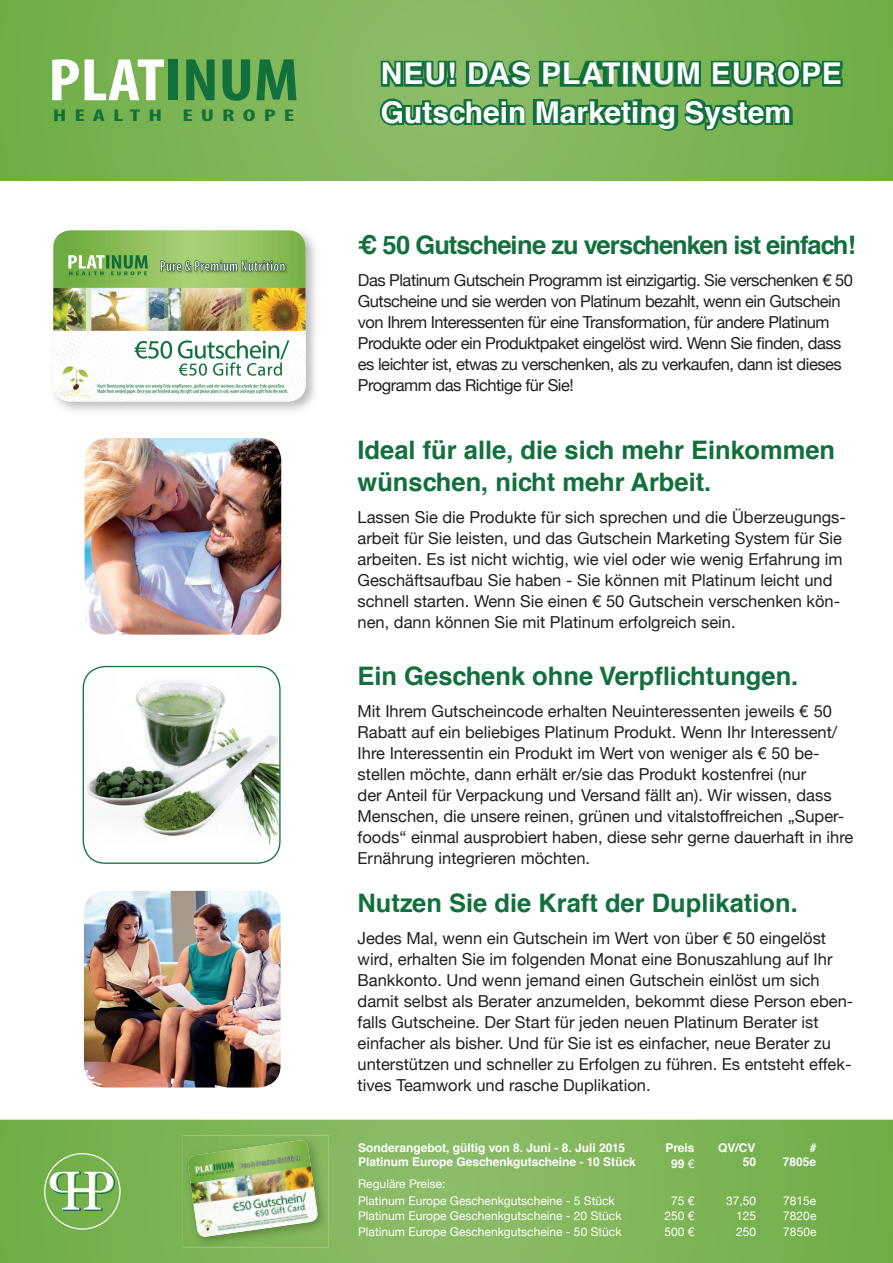
<style>
.page{position:relative;width:893px;height:1263px;background:#fff}
.page>*{position:absolute;margin:0;border:0;box-sizing:border-box;transform-origin:0 0}
.t1{font:700 condensed 60.45px "Myriad Pro";color:#fff;scale:1.17 1}
.t2{font:700 30px/38.2px "Helvetica";color:#fff}
.t3{font:700 25.5px/31.5px "Helvetica";color:#12703d}
.t4{font:700 25.5px "Helvetica";letter-spacing:-.04em;color:#12703d}
.t5{font:700 condensed 17.1px "Myriad Pro";letter-spacing:.3em;color:#12703d;scale:1.57 1}
.t6{font:16.5px/21px "Helvetica Neue";color:#231f20}
.t7{font:16.5px/21px "Helvetica Neue";letter-spacing:-.03em;color:#231f20}
.t8{font:12px/16.8px "Helvetica Neue";color:#fff}
.t9{font:700 12px "Helvetica";color:#fff}
.s1{color:#12703d}
.s2{font-size:26.25px}
.s3{font-family:"Helvetica Neue";font-weight:400}
</style>
<div class="page">
<svg style="left:0;top:0;width:893px;height:181px;background:#7bb454"></svg>
<svg style="left:378px;top:41px;width:467px;height:106px;background:#599d4f"></svg>
<img style="left:53px;top:230px;width:253px;height:171px">
<img style="left:84px;top:891px;width:197px;height:196px">
<img style="left:85px;top:438px;width:196px;height:197px">
<img style="left:83px;top:672px;width:196px;height:180px">
<div style="left:83px;top:666px;width:198px;height:198px;border:1px solid #12703d;border-radius:22px"></div>
<svg style="left:0;top:1120px;width:893px;height:143px;background:#7db556"></svg>
<svg style="left:44px;top:1153px;width:77px;height:76px;background:#8abd6d"></svg>
<img style="left:183px;top:1135px;width:146px;height:113px">
<img style="left:188px;top:1140px;width:129px;height:96px">
<h1 class="t1" style="left:48px;top:42px;width:216px">PLAT<span class="s1">INUM</span></h1>
<p class="t5" style="left:53px;top:104px;width:156px">HEALTH EUROPE</p>
<h2 class="t2" style="left:381px;top:55px;width:462px">NEU! DAS PLATINUM EUROPE<br>Gutschein Marketing System</h2>
<h3 class="t4" style="left:358px;top:224px;width:500px"><span class="s2">€</span> 50 Gutscheine zu verschenken ist einfach!</h3>
<p class="t7" style="left:358px;top:271px;width:497px">Das Platinum Gutschein Programm ist einzigartig. Sie verschenken € 50<br>Gutscheine und sie werden von Platinum bezahlt, wenn ein Gutschein von Ihrem Interessenten für eine Transformation, für andere Platinum Produkte oder ein Produktpaket eingelöst wird. Wenn Sie finden, dass es leichter ist, etwas zu verschenken, als zu verkaufen, dann ist dieses Programm das Richtige für Sie!</p>
<h3 class="t3" style="left:358px;top:435px;width:479px">Ideal für alle, die sich mehr Einkommen wünschen, nicht mehr Arbeit.</h3>
<p class="t6" style="left:358px;top:507px;width:490px">Lassen Sie die Produkte für sich sprechen und die Überzeugungs&shy;arbeit für Sie leisten, und das Gutschein Marketing System für Sie arbeiten. Es ist nicht wichtig, wie viel oder wie wenig Erfahrung im Geschäftsaufbau Sie haben - Sie können mit Platinum leicht und schnell starten. Wenn Sie einen € 50 Gutschein verschenken kön&shy;nen, dann können Sie mit Platinum erfolgreich sein.</p>
<h3 class="t3" style="left:358px;top:661px;width:442px">Ein Geschenk ohne Verpflichtungen.</h3>
<p class="t6" style="left:358px;top:702px;width:497px">Mit Ihrem Gutscheincode erhalten Neuinteressenten jeweils € 50<br>Rabatt auf ein beliebiges Platinum Produkt. Wenn Ihr Interessent/ Ihre Interessentin ein Produkt im Wert von weniger als € 50 be&shy;stellen möchte, dann erhält er/sie das Produkt kostenfrei (nur<br>der Anteil für Verpackung und Versand fällt an). Wir wissen, dass Menschen, die unsere reinen, grünen und vitalstoffreichen „Super&shy;foods“ einmal ausprobiert haben, diese sehr gerne dauerhaft in ihre Ernährung integrieren möchten.</p>
<h3 class="t3" style="left:358px;top:887px;width:442px">Nutzen Sie die Kraft der Duplikation.</h3>
<p class="t6" style="left:358px;top:928px;width:497px">Jedes Mal, wenn ein Gutschein im Wert von über € 50 eingelöst wird, erhalten Sie im folgenden Monat eine Bonuszahlung auf Ihr Bankkonto. Und wenn jemand einen Gutschein einlöst um sich damit selbst als Berater anzumelden, bekommt diese Person eben&shy;falls Gutscheine. Der Start für jeden neuen Platinum Berater ist einfacher als bisher. Und für Sie ist es einfacher, neue Berater zu unterstützen und schneller zu Erfolgen zu führen. Es entsteht effek&shy;tives Teamwork und rasche Duplikation.</p>
<p class="t9" style="left:358px;top:1138px;width:269px">Sonderangebot, gültig von 8. Juni - 8. Juli 2015</p>
<p class="t9" style="left:665px;top:1138px;width:31px">Preis</p>
<p class="t9" style="left:718px;top:1138px;width:39px">QV/CV</p>
<p class="t9" style="left:810px;top:1138px;width:8px">#</p>
<p class="t9" style="left:358px;top:1152px;width:279px">Platinum Europe Geschenkgutscheine - 10 Stück</p>
<p class="t9" style="left:671px;top:1154px;width:25px">99 <span class="s3">€</span></p>
<p class="t9" style="left:743px;top:1152px;width:15px">50</p>
<p class="t9" style="left:783px;top:1152px;width:35px">7805e</p>
<p class="t8" style="left:358px;top:1176px;width:258px">Reguläre Preise:<br>Platinum Europe Geschenkgutscheine - 5 Stück</p>
<p class="t8" style="left:671px;top:1193px;width:25px">75 €</p>
<p class="t8" style="left:726px;top:1193px;width:32px">37,50</p>
<p class="t8" style="left:783px;top:1193px;width:35px">7815e</p>
<p class="t8" style="left:358px;top:1208px;width:265px">Platinum Europe Geschenkgutscheine - 20 Stück</p>
<p class="t8" style="left:664px;top:1208px;width:32px">250 €</p>
<p class="t8" style="left:736px;top:1208px;width:22px">125</p>
<p class="t8" style="left:783px;top:1208px;width:35px">7820e</p>
<p class="t8" style="left:358px;top:1224px;width:265px">Platinum Europe Geschenkgutscheine - 50 Stück</p>
<p class="t8" style="left:664px;top:1224px;width:32px">500 €</p>
<p class="t8" style="left:736px;top:1224px;width:22px">250</p>
<p class="t8" style="left:783px;top:1224px;width:35px">7850e</p>
</div>
